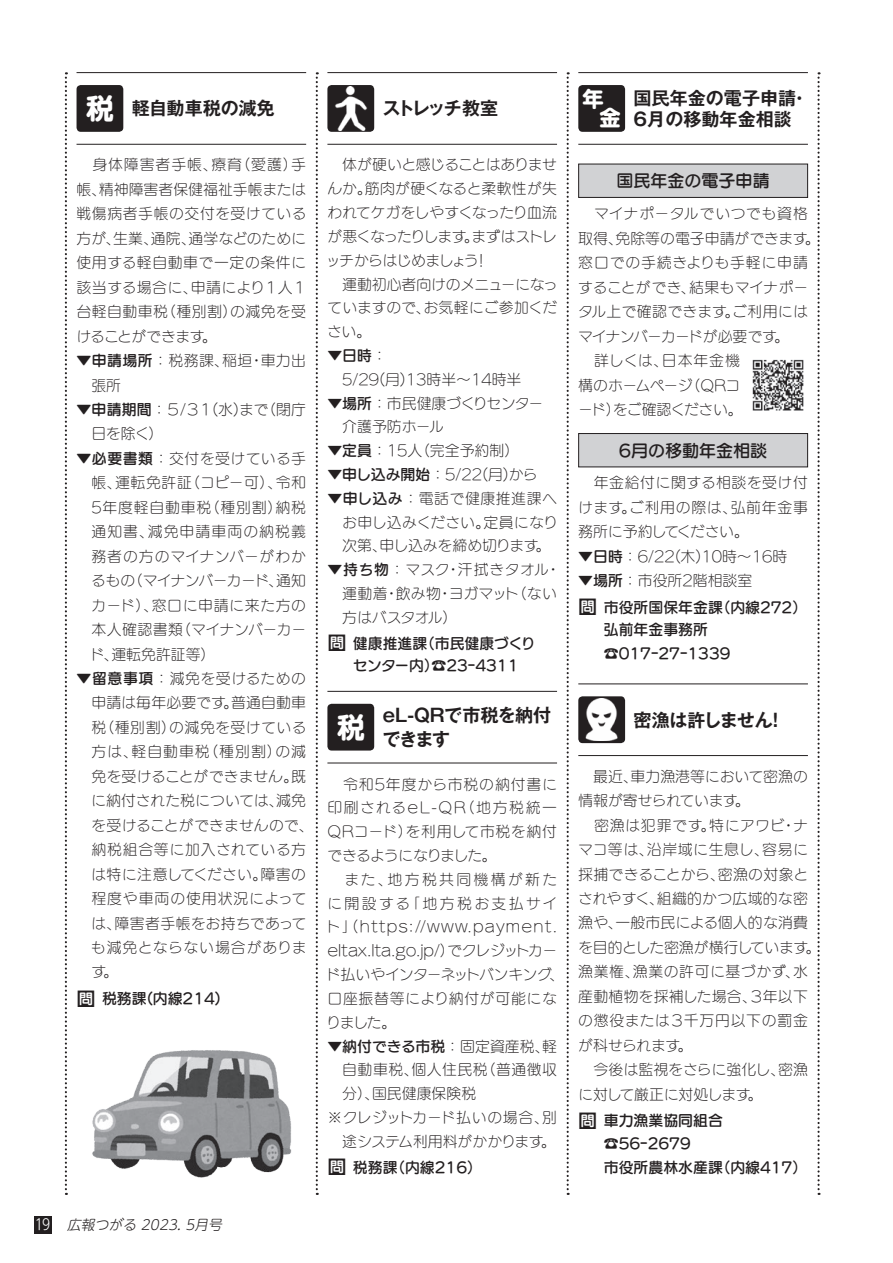
<style>
.page{position:relative;width:893px;height:1263px;background:#fff}
.page>*{position:absolute;margin:0;border:0;box-sizing:border-box;transform-origin:0 0}
.t1{font:700 21.3px/19.2px "UD Shin M Go Pro";color:#fff}
.t2{font:700 18px/24.5px "Gothic MB101 Pr 5 De";color:#231f20}
.t3{font:700 18px "Gothic MB101 Pr 5 De";letter-spacing:-.105em;color:#231f20}
.t4{font:16.95px "UD Marugo Small Pr 6 DB";color:#231f20}
.t5{font:14.85px/24.5px "UD Marugo Small Pr 6 L";color:#231f20}
.t6{font:14.85px/24.5px "UD Marugo Small Pr 6 L";letter-spacing:.02em;color:#231f20}
.t7{font:14.85px/23.9px "UD Marugo Small Pr 6 L";letter-spacing:.05em;color:#231f20}
.t8{font:14.85px/23.9px "UD Marugo Small Pr 6 L";letter-spacing:-.03em;color:#231f20}
.t9{font:14.85px/22.4px "UD Marugo Small Pr 6 DB";color:#231f20;text-align:center}
.t10{font:14.85px/24.5px "UD Marugo Small Pr 6 L";letter-spacing:.03em;color:#231f20}
.t11{font:14.85px/23.9px "UD Marugo Small Pr 6 L";letter-spacing:-.025em;color:#231f20}
.t12{font:italic 300 13.8px "UD Shin M Go Pro";color:#231f20}
.s1{font-family:"UD Shin M Go Pro";font-size:27.6px;color:#fff}
.s2{font-family:"UD Marugo Small Pr 6 DB"}
.s3{font-size:19.2px}
.s4{font-style:normal;font-size:14.85px;color:#fff}
.s5{font-family:"UD Shin M Go Pro De";font-weight:700}
</style>
<div class="page">
<svg style="left:65px;top:72px;width:2px;height:1123px"></svg>
<svg style="left:316px;top:72px;width:2px;height:1123px"></svg>
<svg style="left:567px;top:72px;width:2px;height:1123px"></svg>
<svg style="left:817px;top:72px;width:3px;height:1123px"></svg>
<img style="left:752px;top:359px;width:52px;height:52px">
<img style="left:92px;top:1050px;width:200px;height:128px">
<hr style="left:578px;top:684px;width:230px;height:1px;background:#231f20">
<hr style="left:578px;top:755px;width:230px;height:1px;background:#231f20">
<div style="left:578px;top:696px;width:47px;height:47px;background:#231f20;border-radius:4px"></div>
<img style="left:585px;top:698px;width:33px;height:43px">
<hr style="left:327px;top:72px;width:230px;height:1px;background:#231f20">
<hr style="left:327px;top:144px;width:230px;height:1px;background:#231f20">
<div style="left:327px;top:85px;width:47px;height:47px;background:#231f20;border-radius:4px"></div>
<img style="left:335px;top:87px;width:32px;height:43px">
<hr style="left:77px;top:72px;width:229px;height:1px;background:#231f20">
<hr style="left:77px;top:144px;width:229px;height:1px;background:#231f20">
<div style="left:77px;top:85px;width:46px;height:47px;background:#231f20;border-radius:4px"></div>
<hr style="left:327px;top:691px;width:230px;height:1px;background:#231f20">
<hr style="left:327px;top:763px;width:230px;height:1px;background:#231f20">
<div style="left:327px;top:704px;width:47px;height:46px;background:#231f20;border-radius:4px"></div>
<hr style="left:578px;top:72px;width:230px;height:1px;background:#231f20">
<hr style="left:578px;top:144px;width:230px;height:1px;background:#231f20">
<div style="left:578px;top:85px;width:47px;height:47px;background:#231f20;border-radius:4px"></div>
<div style="left:579px;top:164px;width:229px;height:33px;background:#d1d2d4"></div>
<div style="left:578px;top:164px;width:230px;height:34px;border:1px solid #231f20"></div>
<div style="left:579px;top:433px;width:229px;height:34px;background:#d1d2d4"></div>
<div style="left:578px;top:433px;width:230px;height:34px;border:1px solid #231f20"></div>
<div style="left:34px;top:1216px;width:17px;height:17px;background:#231f20"></div>
<p class="t2" style="left:86px;top:95px;width:190px"><span class="s1">税</span> 軽自動車税の減免</p>
<p class="t3" style="left:382px;top:93px;width:117px">ストレッチ教室</p>
<p class="t5" style="left:76px;top:153px;width:232px;text-align:justify">　身体障害者手帳、療育（愛護）手帳、精神障害者保健福祉手帳または戦傷病者手帳の交付を受けている方が、生業、通院、通学などのために使用する軽自動車で一定の条件に該当する場合に、申請により１人１台軽自動車税（種別割）の減免を受けることができます。</p>
<p class="t10" style="left:91px;top:349px;width:216px;text-indent:-15px"><span class="s2">▼申請場所</span>：税務課、稲垣・車力出張所</p>
<p class="t8" style="left:91px;top:398px;width:216px;line-height:24.5px;text-indent:-15px"><span class="s2">▼申請期間</span>：５/３１(水)まで（閉庁日を除く）</p>
<p class="t5" style="left:90px;top:446px;width:218px;text-align:justify;text-indent:-13px"><span class="s2">▼必要書類</span>：交付を受けている手帳、運転免許証（コピー可）、令和5年度軽自動車税（種別割）納税通知書、減免申請車両の納税義務者の方のマイナンバーがわかるもの（マイナンバーカード、通知カード）、窓口に申請に来た方の本人確認書類（マイナンバーカード、運転免許証等）</p>
<p class="t6" style="left:91px;top:667px;width:224px;text-indent:-14px"><span class="s2">▼留意事項</span>：減免を受けるための申請は毎年必要です。普通自動車税（種別割）の減免を受けている方は、軽自動車税（種別割）の減免を受けることができません。既に納付された税については、減免を受けることができませんので、納税組合等に加入されている方は特に注意してください。障害の程度や車両の使用状況によっては、障害者手帳をお持ちであっても減免とならない場合があります。</p>
<p class="t9" style="left:77px;top:988px;width:146px"><span class="s3">問</span>税務課(内線214)</p>
<p class="t12" style="left:35px;top:1213px;width:192px"><span class="s4">1 9</span> 広報つがる 2023. 5月号</p>
<p class="t8" style="left:326px;top:153px;width:234px">　体が硬いと感じることはありませんか。筋肉が硬くなると柔軟性が失われてケガをしやすくなったり血流が悪くなったりします。まずはストレッチからはじめましょう！<br>　運動初心者向けのメニューになっていますので、お気軽にご参加ください。</p>
<p class="t5" style="left:327px;top:344px;width:196px;line-height:23.9px">▼<span class="s2">日時</span>：<br>　5/29(月)13時半～14時半</p>
<p class="t11" style="left:327px;top:391px;width:217px">▼<span class="s2">場所</span>：市民健康づくりセンター　介護予防ホール</p>
<p class="t5" style="left:327px;top:439px;width:193px">▼<span class="s2">定員</span>：15人（完全予約制）</p>
<p class="t5" style="left:327px;top:463px;width:212px">▼<span class="s2">申し込み開始</span>：5/22(月)から</p>
<p class="t5" style="left:342px;top:487px;width:217px;line-height:23.9px;text-align:justify;text-indent:-15px">▼<span class="s2">申し込み</span>：電話で健康推進課へお申し込みください。定員になり次第、申し込みを締め切ります。</p>
<p class="t5" style="left:342px;top:558px;width:220px;line-height:23.9px;text-indent:-15px">▼<span class="s2">持ち物</span>：マスク・汗拭きタオル・運動着・飲み物・ヨガマット（ない方はバスタオル）</p>
<p class="t9" style="left:327px;top:633px;width:210px;line-height:21.8px"><span class="s3">問</span>健康推進課（市民健康づくりセンター内）☎23<span class="s5">-</span>4311</p>
<p class="t2" style="left:337px;top:701px;width:216px;text-indent:46px">eL-QRで市税を納付<sup>税</sup> できます</p>
<p class="t7" style="left:326px;top:772px;width:240px">　令和5年度から市税の納付書に印刷されるeL-QR（地方税統一<br>QRコード）を利用して市税を納付できるようになりました。<br>　また、地方税共同機構が新たに開設する「地方税お支払サイト」（https://www.payment. eltax.lta.go.jp/）でクレジットカード払いやインターネットバンキング、口座振替等により納付が可能になりました。</p>
<p class="t5" style="left:327px;top:1034px;width:231px">▼<span class="s2">納付できる市税</span>：固定資産税、軽</p>
<p class="t10" style="left:342px;top:1058px;width:216px">自動車税、個人住民税（普通徴収</p>
<p class="t5" style="left:342px;top:1082px;width:135px">分）、国民健康保険税</p>
<p class="t6" style="left:327px;top:1106px;width:231px">※クレジットカード払いの場合、別</p>
<p class="t5" style="left:342px;top:1129px;width:215px">途システム利用料がかかります。</p>
<p class="t9" style="left:327px;top:1156px;width:156px"><span class="s3">問</span>税務課（内線216）</p>
<h1 class="t1" style="left:600px;top:88px;width:23px;text-indent:-17px">年金</h1>
<p class="t2" style="left:634px;top:86px;width:177px;line-height:21.3px">国民年金の電子申請・<br>6月の移動年金相談</p>
<p class="t4" style="left:617px;top:171px;width:155px">国民年金の電子申請</p>
<p class="t5" style="left:578px;top:202px;width:243px">　マイナポータルでいつでも資格取得、免除等の電子申請ができます。窓口での手続きよりも手軽に申請することができ、結果もマイナポータル上で確認できます。ご利用にはマイナンバーカードが必要です。<br>　詳しくは、日本年金機<br>構のホームページ（QRコ<br>ード）をご確認ください。</p>
<p class="t4" style="left:619px;top:441px;width:150px">6月の移動年金相談</p>
<p class="t5" style="left:578px;top:471px;width:231px;text-align:justify">　年金給付に関する相談を受け付けます。ご利用の際は、弘前年金事務所に予約してください。</p>
<p class="t5" style="left:578px;top:544px;width:210px">▼<span class="s2">日時</span>：6/22(木)10時～16時</p>
<p class="t5" style="left:578px;top:569px;width:176px">▼<span class="s2">場所</span>：市役所2階相談室</p>
<p class="t9" style="left:604px;top:596px;width:205px;text-align:left;text-indent:-26px"><span class="s3">問</span>市役所国保年金課（内線272）弘前年金事務所</p>
<p class="t9" style="left:604px;top:643px;width:128px">☎017<span class="s5">-</span>27<span class="s5">-</span>1339</p>
<p class="t2" style="left:634px;top:706px;width:153px">密漁は許しません！</p>
<p class="t5" style="left:578px;top:764px;width:244px">　最近、車力漁港等において密漁の情報が寄せられています。<br>　密漁は犯罪です。特にアワビ・ナマコ等は、沿岸域に生息し、容易に採捕できることから、密漁の対象とされやすく、組織的かつ広域的な密漁や、一般市民による個人的な消費を目的とした密漁が横行しています。漁業権、漁業の許可に基づかず、水産動植物を採補した場合、３年以下の懲役または３千万円以下の罰金が科せられます。<br>　今後は監視をさらに強化し、密漁に対して厳正に対処します。</p>
<p class="t9" style="left:578px;top:1110px;width:146px"><span class="s3">問</span>車力漁業協同組合☎56<span class="s5">-</span>2679</p>
<p class="t9" style="left:604px;top:1157px;width:205px">市役所農林水産課（内線417）</p>
</div>
